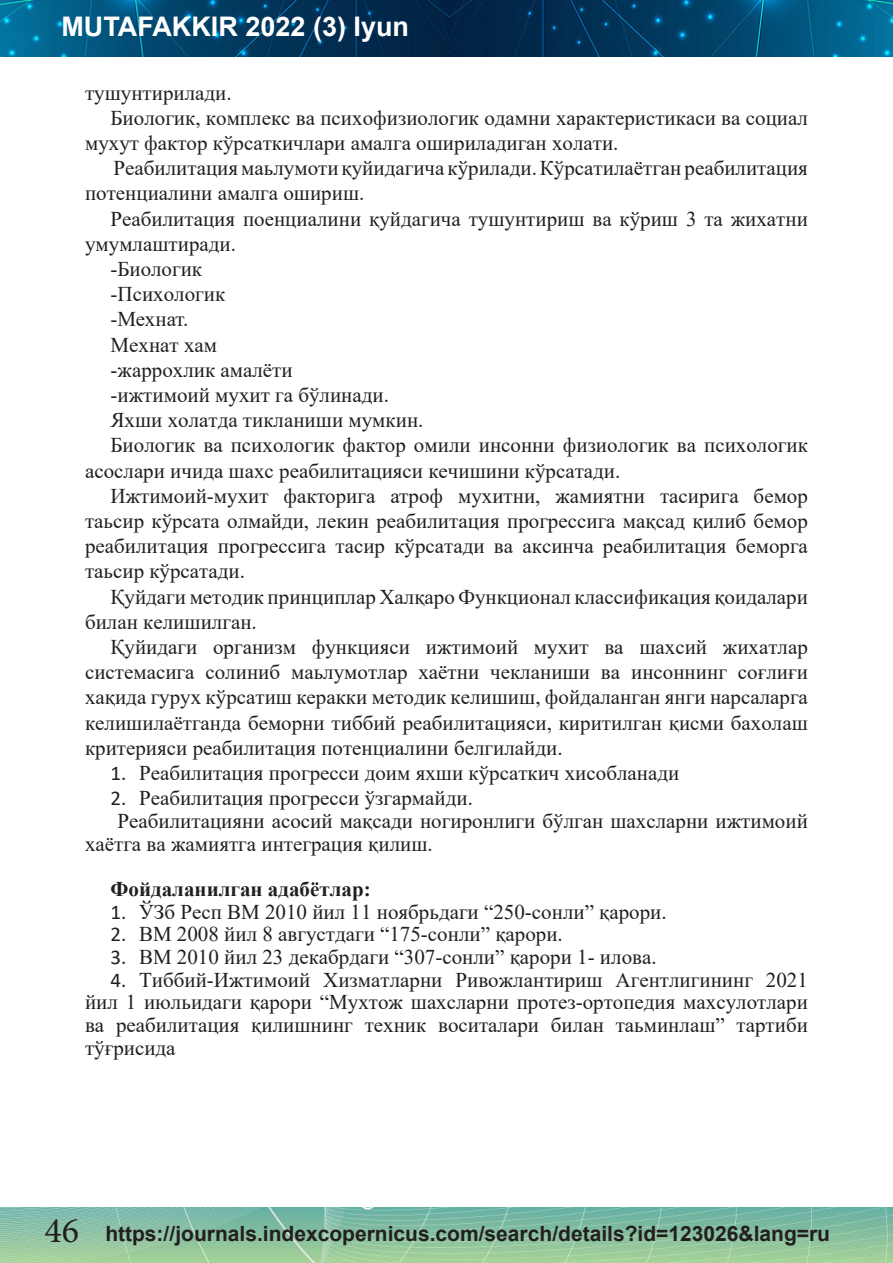
<style>
.page{position:relative;width:893px;height:1263px;background:#fff}
.page>*{position:absolute;margin:0;border:0;box-sizing:border-box;transform-origin:0 0}
.t1{font:700 27px "Arial";color:#fff}
.List_Paragraph{font:21px/25.2px "Times New Roman";color:#231f20}
.t2{font:700 21px "Arial";color:#231f20}
.List_Paragraph-2{font:700 21px "Times New Roman";color:#231f20}
.s1{font-family:"Calibri"}
.s2{font-family:"Minion Pro";font-weight:400;font-size:36px}
</style>
<div class="page">
<img style="left:0;top:1207px;width:893px;height:56px">
<img style="left:0;top:0;width:893px;height:56px">
<p class="t1" style="left:61px;top:8px;width:349px">MUTAFAKKIR 2022 (3) Iyun</p>
<p class="List_Paragraph" style="left:85px;top:79px;width:148px">тушунтирилади.</p>
<p class="List_Paragraph" style="left:85px;top:105px;width:724px;text-indent:26px">Биологик, комплекс ва психофизиологик одамни характеристикаси ва социал мухут фактор кўрсаткичлари амалга ошириладиган холати.</p>
<p class="List_Paragraph" style="left:85px;top:155px;width:724px;text-indent:29px">Реабилитация маьлумоти қуйидагича кўрилади. Кўрсатилаётган реабилитация потенциалини амалга ошириш.</p>
<p class="List_Paragraph" style="left:85px;top:205px;width:724px;text-indent:26px">Реабилитация поенциалини қуйдагича тушунтириш ва кўриш 3 та жихатни умумлаштиради.</p>
<p class="List_Paragraph" style="left:111px;top:256px;width:93px">-Биологик</p>
<p class="List_Paragraph" style="left:111px;top:281px;width:116px">-Психологик</p>
<p class="List_Paragraph" style="left:111px;top:306px;width:79px">-Мехнат.</p>
<p class="List_Paragraph" style="left:111px;top:331px;width:108px">Мехнат хам</p>
<p class="List_Paragraph" style="left:111px;top:357px;width:184px">-жаррохлик амалёти</p>
<p class="List_Paragraph" style="left:111px;top:382px;width:280px">-ижтимоий мухит га бўлинади.</p>
<p class="List_Paragraph" style="left:111px;top:407px;width:314px">Яхши холатда тикланиши мумкин.</p>
<p class="List_Paragraph" style="left:85px;top:432px;width:724px;text-indent:26px">Биологик ва психологик фактор омили инсонни физиологик ва психологик асослари ичида шахс реабилитацияси кечишини кўрсатади.</p>
<p class="List_Paragraph" style="left:85px;top:483px;width:724px;text-align:justify;text-indent:26px">Ижтимоий-мухит факторига атроф мухитни, жамиятни тасирига бемор таьсир кўрсата олмайди, лекин реабилитация прогрессига мақсад қилиб бемор реабилитация прогрессига тасир кўрсатади ва аксинча реабилитация беморга таьсир кўрсатади.</p>
<p class="List_Paragraph" style="left:85px;top:583px;width:724px;text-indent:26px">Қуйдаги методик принциплар Халқаро Функционал классификация қоидалари билан келишилган.</p>
<p class="List_Paragraph" style="left:85px;top:634px;width:724px;text-align:justify;text-indent:26px">Қуйидаги организм функцияси ижтимоий мухит ва шахсий жихатлар системасига солиниб маьлумотлар хаётни чекланиши ва инсоннинг соғлиғи хақида гурух кўрсатиш керакки методик келишиш, фойдаланган янги нарсаларга келишилаётганда беморни тиббий реабилитацияси, киритилган қисми бахолаш критерияси реабилитация потенциалини белгилайди.</p>
<p class="List_Paragraph" style="left:111px;top:760px;width:570px"><span class="s1">1.</span> Реабилитация прогресси доим яхши кўрсаткич хисобланади</p>
<p class="List_Paragraph" style="left:111px;top:785px;width:364px"><span class="s1">2.</span> Реабилитация прогресси ўзгармайди.</p>
<p class="List_Paragraph" style="left:85px;top:809px;width:724px;line-height:22.6px;text-indent:33px">Реабилитацияни асосий мақсади ногиронлиги бўлган шахсларни ижтимоий хаётга ва жамиятга интеграция қилиш.</p>
<p class="List_Paragraph-2" style="left:111px;top:874px;width:262px">Фойдаланилган адабётлар:</p>
<p class="List_Paragraph" style="left:111px;top:898px;width:558px"><span class="s1">1.</span> ЎЗб Респ ВМ 2010 йил 11 ноябрьдаги “250-сонли” қарори.</p>
<p class="List_Paragraph" style="left:111px;top:921px;width:454px"><span class="s1">2.</span> ВМ 2008 йил 8 августдаги “175-сонли” қарори.</p>
<p class="List_Paragraph" style="left:111px;top:944px;width:548px"><span class="s1">3.</span> ВМ 2010 йил 23 декабрдаги “307-сонли” қарори 1- илова.</p>
<p class="List_Paragraph" style="left:85px;top:967px;width:724px;line-height:22.6px;text-align:justify;text-indent:26px"><span class="s1">4.</span> Тиббий-Ижтимоий Хизматларни Ривожлантириш Агентлигининг 2021 йил 1 июльидаги қарори “Мухтож шахсларни протез-ортопедия махсулотлари ва реабилитация қилишнинг техник воситалари билан таьминлаш” тартиби тўғрисида</p>
<p class="t2" style="left:45px;top:1218px;width:787px"><span class="s2">46</span> https://journals.indexcopernicus.com/search/details?id=123026&amp;lang=ru</p>
</div>
